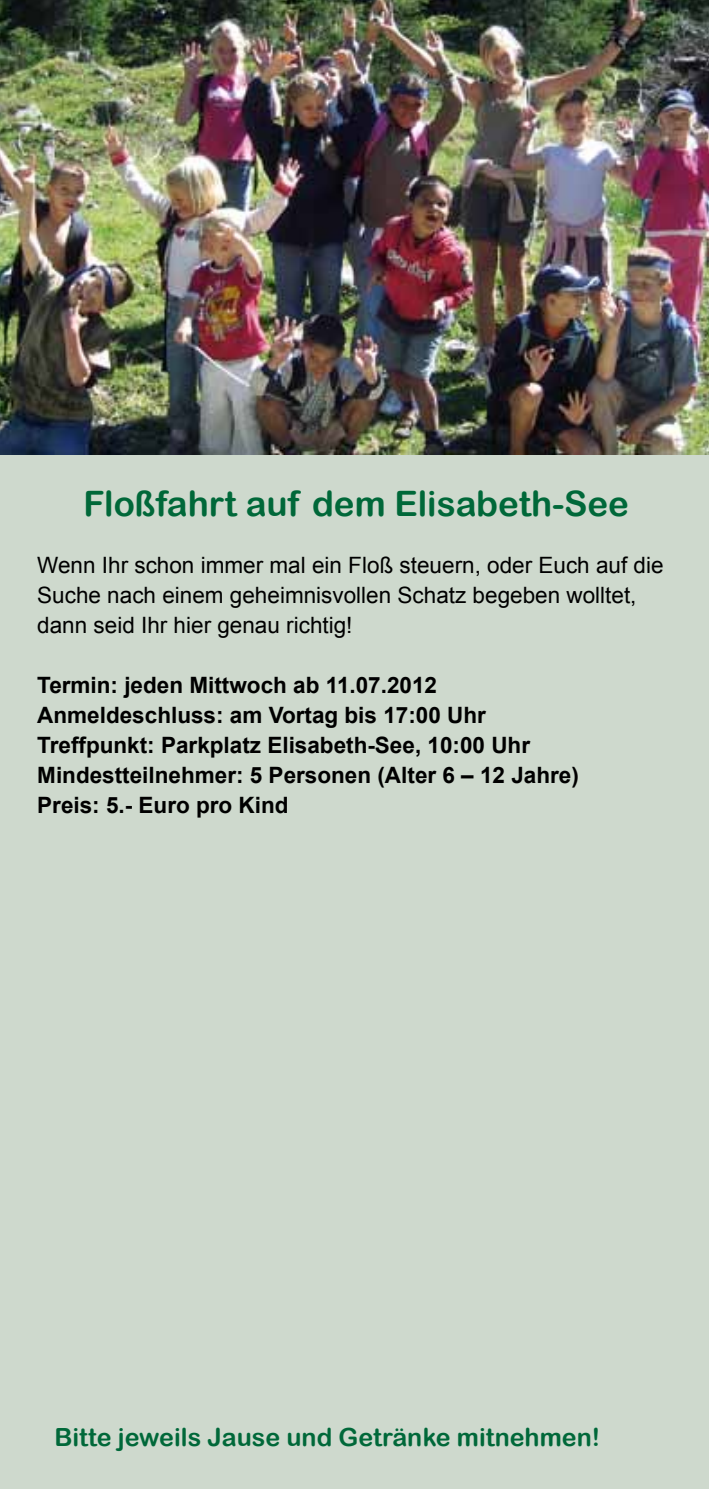
<style>
.page{position:relative;width:709px;height:1489px;background:#fff}
.page>*{position:absolute;margin:0;border:0;box-sizing:border-box;transform-origin:0 0}
.t1{font:35px "Arial Rounded MT Bold";color:#006839}
.t2{font:25px "Arial Rounded MT Bold";color:#006839}
.t3{font:700 22.5px/30px "Arial";color:#000}
.t4{font:22.5px/30px "Arial";color:#000}
</style>
<div class="page">
<div style="left:0;top:0;width:709px;height:1488px;background:#ced9cd"></div>
<img style="left:0;top:0;width:709px;height:454px">
<h1 class="t1" style="left:84px;top:483px;width:547px">Floßfahrt auf dem Elisabeth-See</h1>
<p class="t4" style="left:37px;top:550px;width:628px">Wenn Ihr schon immer mal ein Floß steuern, oder Euch auf die<br>Suche nach einem geheimnisvollen Schatz begeben wolltet, dann seid Ihr hier genau richtig!</p>
<p class="t3" style="left:37px;top:671px;width:543px">Termin: jeden Mittwoch ab 11.07.2012<br>Anmeldeschluss: am Vortag bis 17:00 Uhr Treffpunkt: Parkplatz Elisabeth-See, 10:00 Uhr Mindestteilnehmer: 5 Personen (Alter 6 – 12 Jahre)<br>Preis: 5.- Euro pro Kind</p>
<p class="t2" style="left:54px;top:1421px;width:547px">Bitte jeweils Jause und Getränke mitnehmen!</p>
</div>
